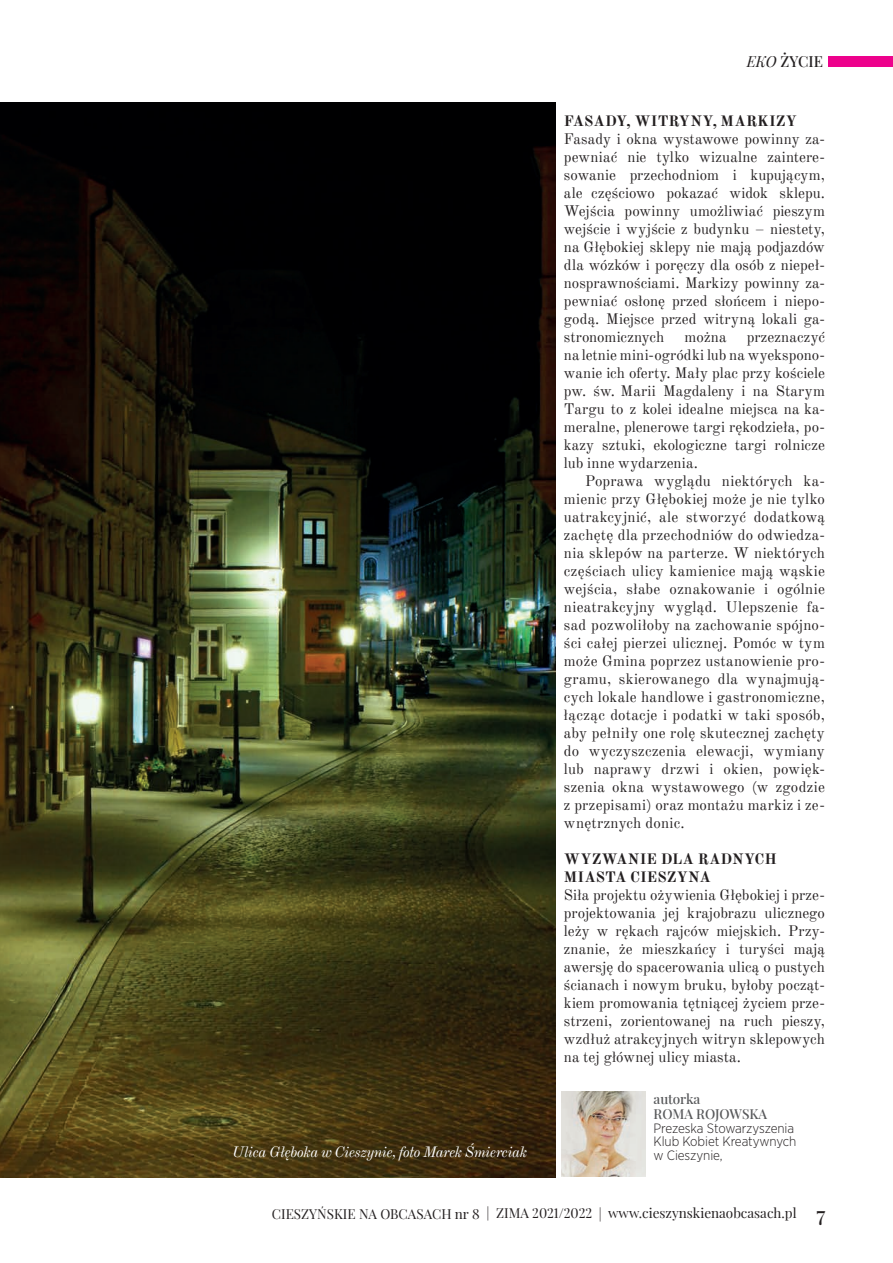
<style>
.page{position:relative;width:893px;height:1263px;background:#fff}
.page>*{position:absolute;margin:0;border:0;box-sizing:border-box;transform-origin:0 0}
.t1{font:15px/18px "Old Standard TT";letter-spacing:.005em;color:#231f20;text-align:justify}
.t2{font:700 15px/18px "Old Standard TT";letter-spacing:.01em;color:#231f20}
.t3{font:italic 15px "Old Standard TT";letter-spacing:-.03em;color:#fff}
.t4{font:500 15px "Playfair Display";color:#231f20}
.t5{font:13.5px "Playfair Display";color:#231f20}
.t6{font:300 13.5px/13.5px "Gotham Narrow";letter-spacing:-.005em;color:#231f20}
.t7{font:500 13.5px/15px "Playfair Display";letter-spacing:-.005em;color:#57585a}
.s1{font-weight:400;font-style:italic}
.s2{font-weight:500;font-size:21px}
</style>
<div class="page">
<div style="left:828px;top:56px;width:65px;height:11px;background:#ed028c"></div>
<img style="left:0;top:102px;width:555px;height:1076px">
<img style="left:561px;top:1092px;width:85px;height:85px">
<p class="t4" style="left:747px;top:50px;width:78px"><span class="s1">EKO</span> ŻYCIE</p>
<p class="t3" style="left:232px;top:1141px;width:296px">Ulica Głęboka w Cieszynie, foto Marek Śmierciak</p>
<p class="t2" style="left:564px;top:111px;width:234px">FASADY, WITRYNY, MARKIZY</p>
<p class="t1" style="left:564px;top:129px;width:262px">Fasady i okna wystawowe powinny za&shy;pewniać nie tylko wizualne zaintere&shy;sowanie przechodniom i kupującym, ale częściowo pokazać widok sklepu.<br>Wejścia powinny umożliwiać pieszym wejście i wyjście z budynku – niestety, na Głębokiej sklepy nie mają podjazdów dla wózków i poręczy dla osób z niepeł&shy;nosprawnościami. Markizy powinny za&shy;pewniać osłonę przed słońcem i niepo&shy;godą. Miejsce przed witryną lokali ga&shy;stronomicznych</p>
<p class="t1" style="left:564px;top:327px;width:263px;text-indent:183px">przeznaczyć na letnie mini-ogródki lub na wyekspono&shy;wanie ich oferty. Mały plac przy kościele pw. św. Marii Magdaleny i na Starym Targu to z kolei idealne miejsca na ka&shy;meralne, plenerowe targi rękodzieła, po&shy;kazy sztuki, ekologiczne targi rolnicze lub inne wydarzenia.</p>
<p class="t1" style="left:564px;top:471px;width:262px;text-indent:21px">Poprawa wyglądu niektórych ka&shy;mienic przy Głębokiej może je nie tylko uatrakcyjnić, ale stworzyć dodatkową zachętę dla przechodniów do odwiedza&shy;nia sklepów na parterze. W niektórych częściach ulicy kamienice mają wąskie wejścia, słabe oznakowanie i ogólnie nieatrakcyjny wygląd. Ulepszenie fa&shy;sad pozwoliłoby na zachowanie spójno&shy;ści całej pierzei ulicznej. Pomóc w tym może Gmina poprzez ustanowienie pro&shy;gramu, skierowanego dla wynajmują&shy;cych lokale handlowe i gastronomiczne, łącząc dotacje i podatki w taki sposób, aby pełniły one rolę skutecznej zachęty do wyczyszczenia elewacji, wymiany lub naprawy drzwi i okien, powięk&shy;szenia okna wystawowego (w zgodzie z przepisami) oraz montażu markiz i ze&shy;wnętrznych donic.</p>
<p class="t2" style="left:564px;top:849px;width:214px">WYZWANIE DLA RADNYCH<br>MIASTA CIESZYNA</p>
<p class="t1" style="left:564px;top:885px;width:262px">Siła projektu ożywienia Głębokiej i prze&shy;projektowania jej krajobrazu ulicznego leży w rękach rajców miejskich. Przy&shy;znanie, że mieszkańcy i turyści mają awersję do spacerowania ulicą o pustych ścianach i nowym bruku, byłoby począt&shy;kiem promowania tętniącej życiem prze&shy;strzeni, zorientowanej na ruch pieszy, wzdłuż atrakcyjnych witryn sklepowych na tej głównej ulicy miasta.</p>
<p class="t1" style="left:685px;top:327px;width:43px">można</p>
<p class="t7" style="left:654px;top:1090px;width:115px">autorka<br>ROMA ROJOWSKA</p>
<p class="t6" style="left:654px;top:1121px;width:144px">Prezeska Stowarzyszenia<br>Klub Kobiet Kreatywnych w Cieszynie,</p>
<p class="t5" style="left:272px;top:1203px;width:555px">CIESZYŃSKIE NA OBCASACH nr 8 | ZIMA 2021/2022 | www.cieszynskienaobcasach.pl <span class="s2">7</span></p>
</div>
